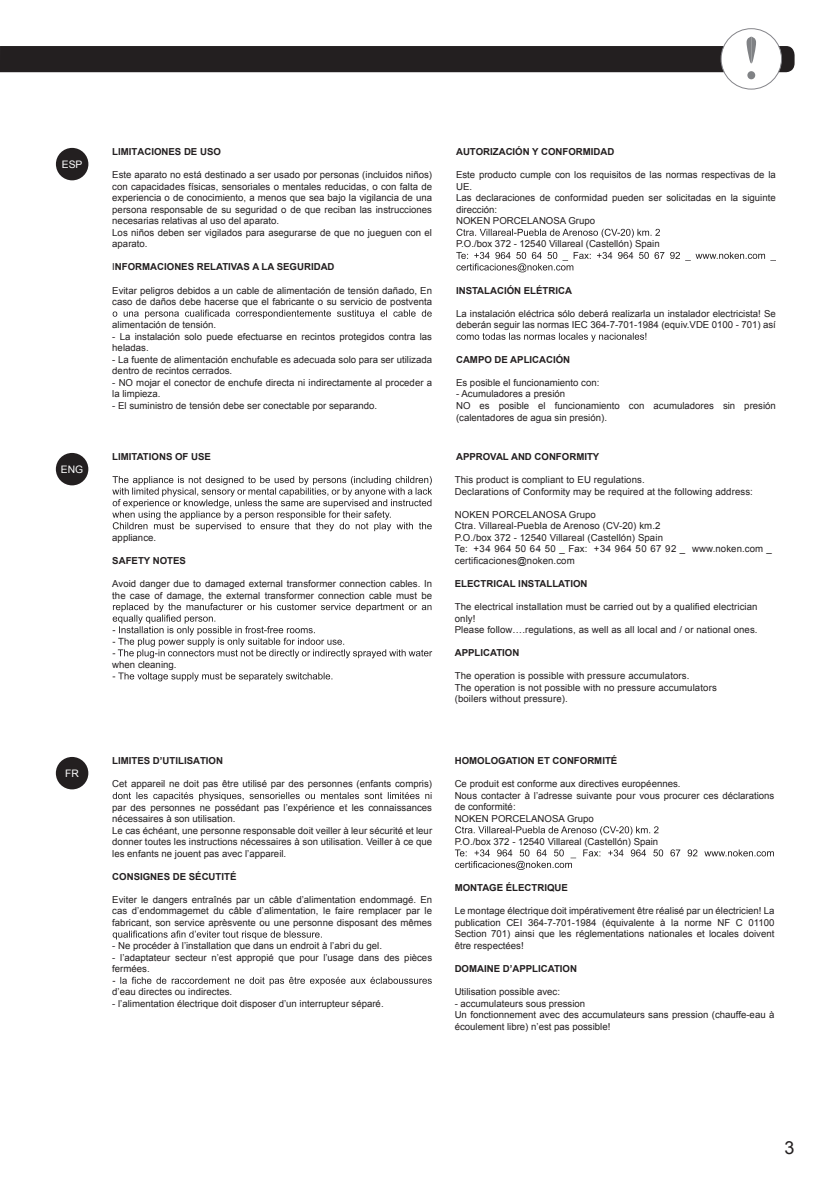
<style>
.page{position:relative;width:840px;height:1191px;background:#fff}
.page>*{position:absolute;margin:0;border:0;box-sizing:border-box;transform-origin:0 0}
.t1{font:18px "Arial";color:#231f20}
.t2{font:10.4px "Arial";color:#fff}
.t3{font:9.6px/11.6px "Arial";color:#231f20}
.t4{font:700 9.6px "Arial";color:#231f20}
.t5{font:9.6px "Arial";letter-spacing:.05em;color:#231f20}
.s1{font-weight:400}
</style>
<div class="page">
<svg style="left:112px;top:309px;width:319px;height:10px"></svg>
<div style="left:56px;top:453px;width:32px;height:32px;background:#231f20;border-radius:50%"></div>
<div style="left:56px;top:148px;width:32px;height:32px;background:#231f20;border-radius:50%"></div>
<div style="left:56px;top:757px;width:32px;height:32px;background:#231f20;border-radius:50%"></div>
<svg style="left:112px;top:476px;width:320px;height:55px"></svg>
<svg style="left:112px;top:603px;width:320px;height:55px"></svg>
<svg style="left:112px;top:672px;width:220px;height:9px"></svg>
<svg style="left:112px;top:792px;width:319px;height:9px"></svg>
<svg style="left:113px;top:930px;width:209px;height:9px"></svg>
<svg style="left:112px;top:976px;width:319px;height:9px"></svg>
<svg style="left:456px;top:229px;width:203px;height:9px"></svg>
<svg style="left:456px;top:252px;width:319px;height:20px"></svg>
<svg style="left:456px;top:333px;width:190px;height:9px"></svg>
<svg style="left:455px;top:826px;width:203px;height:9px"></svg>
<svg style="left:454px;top:849px;width:319px;height:21px"></svg>
<div style="left:747px;top:71px;width:7px;height:8px;background:#808285;border-radius:50%"></div>
<svg style="left:0;top:37px;width:794px;height:35px"></svg>
<p class="t2" style="left:62px;top:160px;width:22px">ESP</p>
<p class="t2" style="left:61px;top:465px;width:24px">ENG</p>
<p class="t2" style="left:65px;top:769px;width:15px">FR</p>
<p class="t4" style="left:112px;top:148px;width:110px">LIMITACIONES DE USO</p>
<p class="t3" style="left:112px;top:170px;width:321px">Este aparato no está destinado a ser usado por personas (incluidos niños) con capacidades físicas, sensoriales o mentales reducidas, o con falta de experiencia o de conocimiento, a menos que sea bajo la vigilancia de una persona responsable de su seguridad o de que reciban las instrucciones necesarias relativas al uso del aparato.<br>Los niños deben ser vigilados para asegurarse de que no jueguen con el aparato.</p>
<p class="t4" style="left:112px;top:263px;width:224px"><span class="s1">I</span>NFORMACIONES RELATIVAS A LA SEGURIDAD</p>
<p class="t3" style="left:112px;top:285px;width:321px">Evitar peligros debidos a un cable de alimentación de tensión dañado, En caso de daños debe hacerse que el fabricante o su servicio de postventa</p>
<p class="t3" style="left:112px;top:320px;width:105px">alimentación de tensión.</p>
<p class="t3" style="left:112px;top:331px;width:321px">- La instalación solo puede efectuarse en recintos protegidos contra las heladas.</p>
<p class="t3" style="left:112px;top:354px;width:321px">- La fuente de alimentación enchufable es adecuada solo para ser utilizada dentro de recintos cerrados.</p>
<p class="t3" style="left:112px;top:377px;width:321px">- NO mojar el conector de enchufe directa ni indirectamente al proceder a la limpieza.</p>
<p class="t3" style="left:112px;top:401px;width:266px">- El suministro de tensión debe ser conectable por separando.</p>
<p class="t4" style="left:112px;top:453px;width:100px">LIMITATIONS OF USE</p>
<p class="t3" style="left:112px;top:532px;width:45px">appliance.</p>
<p class="t4" style="left:112px;top:557px;width:75px">SAFETY NOTES</p>
<p class="t3" style="left:112px;top:578px;width:321px">Avoid danger due to damaged external transformer connection cables. In the case of damage, the external transformer connection cable must be</p>
<p class="t3" style="left:112px;top:659px;width:66px">when cleaning.</p>
<p class="t4" style="left:112px;top:757px;width:112px">LIMITES D’UTILISATION</p>
<p class="t3" style="left:112px;top:779px;width:321px">Cet appareil ne doit pas être utilisé par des personnes (enfants compris)</p>
<p class="t3" style="left:112px;top:802px;width:321px">par des personnes ne possédant pas l’expérience et les connaissances nécessaires à son utilisation.<br>Le cas échéant, une personne responsable doit veiller à leur sécurité et leur donner toutes les instructions nécessaires à son utilisation. Veiller à ce que les enfants ne jouent pas avec l’appareil.</p>
<p class="t4" style="left:112px;top:873px;width:126px">CONSIGNES DE SÉCUTITÉ</p>
<p class="t3" style="left:112px;top:894px;width:321px;text-align:justify">Eviter le dangers entraînés par un câble d’alimentation endommagé. En cas d’endommagemet du câble d’alimentation, le faire remplacer par le fabricant, son service aprèsvente ou une personne disposant des mêmes</p>
<p class="t3" style="left:112px;top:940px;width:271px">- Ne procéder à l’installation que dans un endroit à l’abri du gel.</p>
<p class="t3" style="left:112px;top:952px;width:321px">- l’adaptateur secteur n’est appropié que pour l’usage dans des pièces fermées.</p>
<p class="t3" style="left:112px;top:987px;width:121px">d’eau directes ou indirectes.</p>
<p class="t3" style="left:112px;top:998px;width:273px">- l’alimentation électrique doit disposer d’un interrupteur séparé.</p>
<p class="t4" style="left:456px;top:148px;width:160px">AUTORIZACIÓN Y CONFORMIDAD</p>
<p class="t3" style="left:456px;top:170px;width:321px">Este producto cumple con los requisitos de las normas respectivas de la UE.<br>Las declaraciones de conformidad pueden ser solicitadas en la siguinte dirección:<br>NOKEN PORCELANOSA Grupo</p>
<p class="t3" style="left:456px;top:239px;width:205px">P.O./box 372 - 12540 Villareal (Castellón) Spain</p>
<p class="t4" style="left:456px;top:286px;width:117px">INSTALACIÓN ELÉTRICA</p>
<p class="t3" style="left:456px;top:308px;width:321px">La instalación eléctrica sólo deberá realizarla un instalador electricista! Se deberán seguir las normas IEC 364-7-701-1984 (equiv.VDE 0100 - 701) así</p>
<p class="t4" style="left:456px;top:356px;width:116px">CAMPO DE APLICACIÓN</p>
<p class="t3" style="left:456px;top:377px;width:145px">Es posible el funcionamiento con:</p>
<p class="t3" style="left:456px;top:389px;width:321px">- Acumuladores a presión<br>NO es posible el funcionamiento con acumuladores sin presión (calentadores de agua sin presión).</p>
<p class="t4" style="left:456px;top:453px;width:145px">APPROVAL AND CONFORMITY</p>
<p class="t3" style="left:454px;top:475px;width:299px">This product is compliant to EU regulations.<br>Declarations of Conformity may be required at the following address:</p>
<p class="t3" style="left:454px;top:509px;width:142px">NOKEN PORCELANOSA Grupo</p>
<p class="t3" style="left:454px;top:521px;width:207px">Ctra. Villareal-Puebla de Arenoso (CV-20) km.2</p>
<p class="t3" style="left:454px;top:532px;width:209px">P.O./box 372 - 12540 Villareal (Castellón) Spain</p>
<p class="t5" style="left:454px;top:545px;width:318px">Te: +34 964 50 64 50 _ Fax: +34 964 50 67 92 _ www.noken.com _</p>
<p class="t3" style="left:478px;top:555px;width:98px">caciones@noken.com</p>
<p class="t4" style="left:454px;top:580px;width:134px">ELECTRICAL INSTALLATION</p>
<p class="t3" style="left:454px;top:602px;width:304px">The electrical installation must be carried out by a quali<br>only!<br>Please follow….regulations, as well as all local and / or national ones.</p>
<p class="t4" style="left:454px;top:649px;width:66px">APPLICATION</p>
<p class="t3" style="left:454px;top:671px;width:263px">The operation is possible with pressure accumulators.<br>The operation is not possible with no pressure accumulators (boilers without pressure).</p>
<p class="t3" style="left:454px;top:555px;width:20px">certi</p>
<p class="t3" style="left:699px;top:602px;width:59px">ed electrician</p>
<p class="t4" style="left:454px;top:757px;width:164px">HOMOLOGATION ET CONFORMITÉ</p>
<p class="t3" style="left:454px;top:778px;width:321px">Ce produit est conforme aux directives européennes.<br>Nous contacter à l’adresse suivante pour vous procurer ces déclarations de conformité:<br>NOKEN PORCELANOSA Grupo</p>
<p class="t3" style="left:454px;top:836px;width:205px">P.O./box 372 - 12540 Villareal (Castellón) Spain</p>
<p class="t4" style="left:454px;top:884px;width:115px">MONTAGE ÉLECTRIQUE</p>
<p class="t3" style="left:454px;top:905px;width:321px;text-align:justify">Le montage électrique doit impérativement être réalisé par un électricien! La publication CEI 364-7-701-1984 (équivalente à la norme NF C 01100<br>Section 701) ainsi que les réglementations nationales et locales doivent être respectées!</p>
<p class="t4" style="left:454px;top:965px;width:124px">DOMAINE D’APPLICATION</p>
<p class="t3" style="left:454px;top:986px;width:107px">Utilisation possible avec:</p>
<p class="t3" style="left:454px;top:998px;width:321px">- accumulateurs sous pression<br>Un fonctionnement avec des accumulateurs sans pression (chauffe-eau à écoulement libre) n’est pas possible!</p>
<h1 class="t1" style="left:784px;top:1140px;width:12px">3</h1>
</div>
